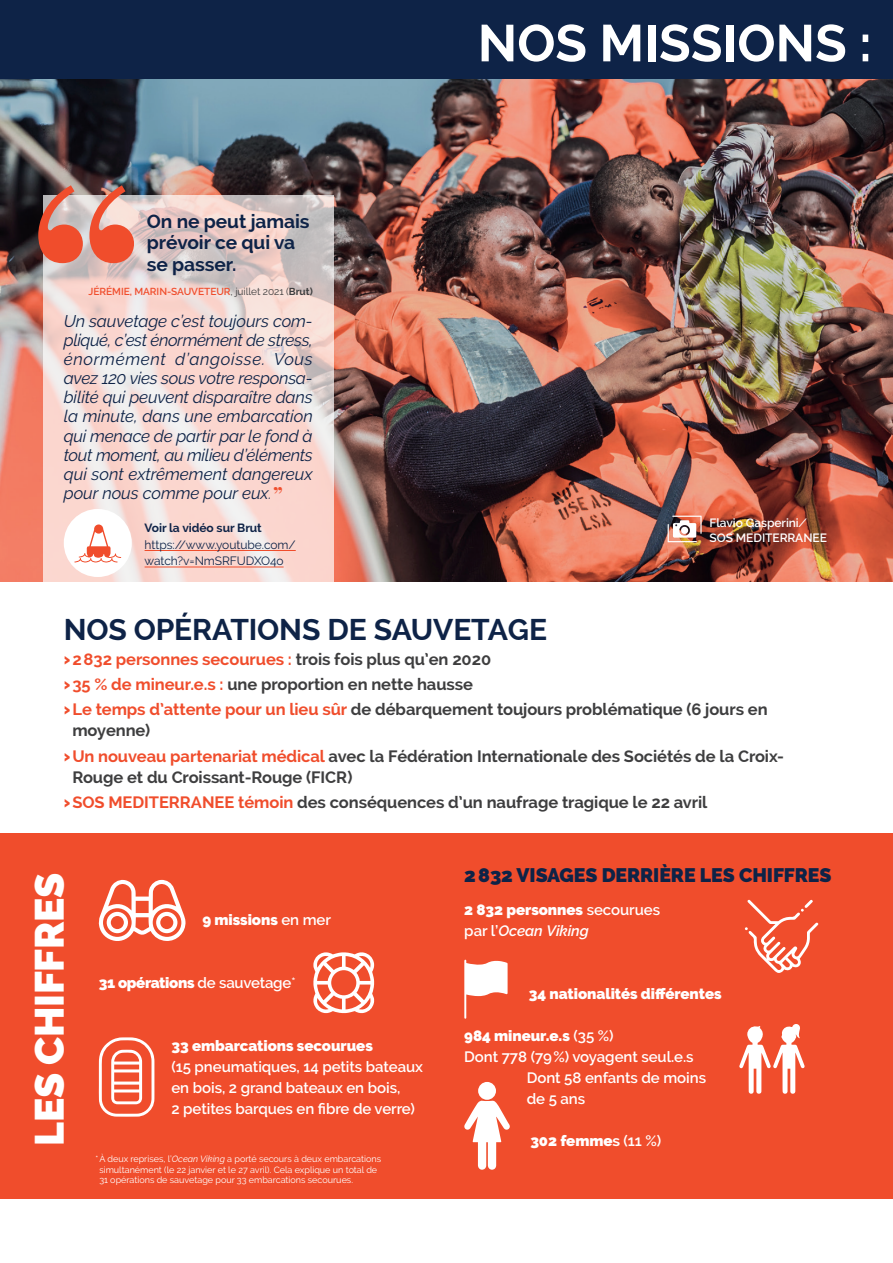
<style>
.page{position:relative;width:893px;height:1263px;background:#fff}
.page>*{position:absolute;margin:0;border:0;box-sizing:border-box;transform-origin:0 0}
.t1{font:700 51.75px "Raleway";color:#fff}
.t2{font:900 40.65px "Raleway";letter-spacing:-.005em;color:#fff}
.t3{font:700 30px "Raleway";letter-spacing:-.005em;color:#0e2347}
.t4{font:900 19.5px "Raleway";letter-spacing:-.005em;color:#0e2347}
.t5{font:700 19.2px/21.3px "Raleway";letter-spacing:-.005em;color:#0e2347}
.t6{font:italic 16.8px/19.2px "Raleway";letter-spacing:-.005em;color:#0e2347;text-align:justify}
.t7{font:700 16.5px/25.2px "Raleway";letter-spacing:-.005em;color:#3e3e3f}
.t8{font:600 15px/21px "Raleway";letter-spacing:-.005em;color:#fff}
.t9{font:900 15px "Raleway";letter-spacing:-.005em;color:#fff}
.t10{font:900 15px "Raleway";letter-spacing:-.025em;color:#fff}
.t11{font:12px/16.5px "Raleway";letter-spacing:-.005em;color:#0e2347}
.t12{font:600 12px/15px "Raleway";letter-spacing:-.005em;color:#fff}
.t13{font:700 12px "Raleway";letter-spacing:-.005em;color:#0e2347}
.t14{font:600 10.2px "Raleway";letter-spacing:-.005em;color:#f04d2c}
.t15{font:9px/10.5px "Raleway";color:#fff}
.s1{font-weight:400;color:#3e3e3f}
.s2{font-weight:700;color:#3e3e3f}
.s3{font-weight:300}
.s4{font-family:"Bodoni BE";font-weight:700;font-style:normal;color:#f04d2c}
.s5{font-weight:500;font-style:italic}
.s6{font-weight:900;font-size:18px;color:#f04d2c}
.s7{color:#f04d2c}
.s8{font-weight:600}
.s9{font-weight:400}
.s10{font-style:italic}
.s11{font-weight:900}
.s12{font-weight:700}
</style>
<div class="page">
<img style="left:0;top:79px;width:893px;height:503px">
<div style="left:0;top:0;width:893px;height:79px;background:#0e2347"></div>
<svg style="left:668px;top:516px;width:34px;height:26px"></svg>
<div style="left:0;top:833px;width:893px;height:366px;background:#f04d2c"></div>
<svg style="left:99px;top:879px;width:87px;height:62px"></svg>
<svg style="left:313px;top:952px;width:61px;height:61px"></svg>
<svg style="left:745px;top:899px;width:73px;height:74px"></svg>
<svg style="left:99px;top:1037px;width:55px;height:80px"></svg>
<svg style="left:464px;top:960px;width:44px;height:59px"></svg>
<svg style="left:739px;top:1024px;width:66px;height:70px"></svg>
<svg style="left:464px;top:1100px;width:46px;height:70px"></svg>
<div style="left:478px;top:1082px;width:18px;height:18px;background:#fff;border-radius:50%"></div>
<svg style="left:43px;top:195px;width:290px;height:387px;background:#f1d7d2"></svg>
<hr style="left:145px;top:550px;width:151px;height:1px;background:#f04d2c">
<hr style="left:145px;top:567px;width:139px;height:1px;background:#f04d2c">
<div style="left:64px;top:509px;width:68px;height:68px;background:#fff;border-radius:50%"></div>
<svg style="left:74px;top:524px;width:47px;height:38px"></svg>
<svg style="left:38px;top:185px;width:96px;height:78px;background:#d17e6e"></svg>
<p class="t5" style="left:147px;top:211px;width:164px">On ne peut jamais prévoir ce qui va se passer.</p>
<p class="t14" style="left:89px;top:286px;width:226px">JÉRÉMIE, MARIN-SAUVETEUR<span class="s1">, juillet 2021 (</span><span class="s2">Brut)</span></p>
<p class="t6" style="left:64px;top:313px;width:251px">Un sauvetage c’est toujours com&shy;pliqué, c’est énormément de stress, énormément d’angoisse. Vous avez 120 vies sous votre responsa&shy;bilité qui peuvent disparaître dans la minute, dans une embarcation qui menace de partir par le fond à tout moment, au milieu d’éléments qui sont extrêmement dangereux pour nous comme pour eux<span class="s3">.</span><span class="s4">”</span></p>
<p class="t13" style="left:145px;top:521px;width:119px">Voir la vidéo sur Brut</p>
<p class="t11" style="left:145px;top:537px;width:153px">https://www.youtube.com/ watch?v=NmSRFUDXO4o</p>
<h1 class="t1" style="left:478px;top:14px;width:395px">NOS MISSIONS :</h1>
<p class="t12" style="left:709px;top:516px;width:119px">Flavio Gasperini<span class="s5">/<br></span>SOS MEDITERRANEE</p>
<h3 class="t3" style="left:64px;top:612px;width:485px">NOS OPÉRATIONS DE SAUVETAGE</h3>
<p class="t7" style="left:64px;top:647px;width:705px"><span class="s6">›</span> <span class="s7">2 832 personnes secourues :</span> trois fois plus qu’en 2020<br><span class="s6">›</span> <span class="s7">35 % de mineur.e.s :</span> une proportion en nette hausse<br><span class="s6">›</span> <span class="s7">Le temps d’attente pour un lieu sûr</span> de débarquement toujours problématique (6 jours en</p>
<p class="t7" style="left:64px;top:718px;width:722px;text-indent:9px">moyenne)<br><span class="s6">›</span> <span class="s7">Un nouveau partenariat médical</span> avec la Fédération Internationale des Sociétés de la Croix-</p>
<p class="t7" style="left:64px;top:764px;width:645px;text-indent:9px">Rouge et du Croissant-Rouge (FICR)<br><span class="s6">›</span> <span class="s7">SOS MEDITERRANEE témoin</span> des conséquences d’un naufrage tragique le 22 avril</p>
<h2 class="t2" style="left:27px;top:1146px;width:275px;rotate:-90deg">LES CHIFFRES</h2>
<p class="t9" style="left:202px;top:911px;width:130px">9 missions <span class="s8">en mer</span></p>
<p class="t10" style="left:99px;top:974px;width:199px">31 opérations <span class="s8">de sauvetage</span><span class="s9">*</span></p>
<p class="t9" style="left:171px;top:1037px;width:203px">33 embarcations secourues</p>
<p class="t8" style="left:171px;top:1056px;width:253px">(15 pneumatiques, 14 petits bateaux en bois, 2 grand bateaux en bois,<br>2 petites barques en fibre de verre)</p>
<p class="t15" style="left:99px;top:1154px;width:283px;text-indent:-4px">* À deux reprises, l’<span class="s10">Ocean Viking</span> a porté secours à deux embarcations simultanément (le 22 janvier et le 27 avril). Cela explique un total de<br>31 opérations de sauvetage pour 33 embarcations secourues.</p>
<p class="t4" style="left:464px;top:864px;width:369px">2 832 VISAGES DERRIÈRE LES CHIFFRES</p>
<p class="t8" style="left:464px;top:899px;width:197px"><span class="s11">2 832 personnes</span> secourues par l’<span class="s10">Ocean Viking</span></p>
<p class="t9" style="left:529px;top:985px;width:194px">34 nationalités différentes</p>
<p class="t9" style="left:464px;top:1027px;width:151px">984 mineur.e.s <span class="s8">(35 %)</span></p>
<p class="t8" style="left:464px;top:1046px;width:231px">Dont 778 (79 %) voyagent seul.e.s</p>
<p class="t8" style="left:527px;top:1067px;width:181px">Dont 58 enfants de moins</p>
<p class="t8" style="left:527px;top:1088px;width:60px">de 5 ans</p>
<p class="t9" style="left:530px;top:1132px;width:132px">302 femme<span class="s12">s</span> <span class="s8">(11 %)</span></p>
</div>
